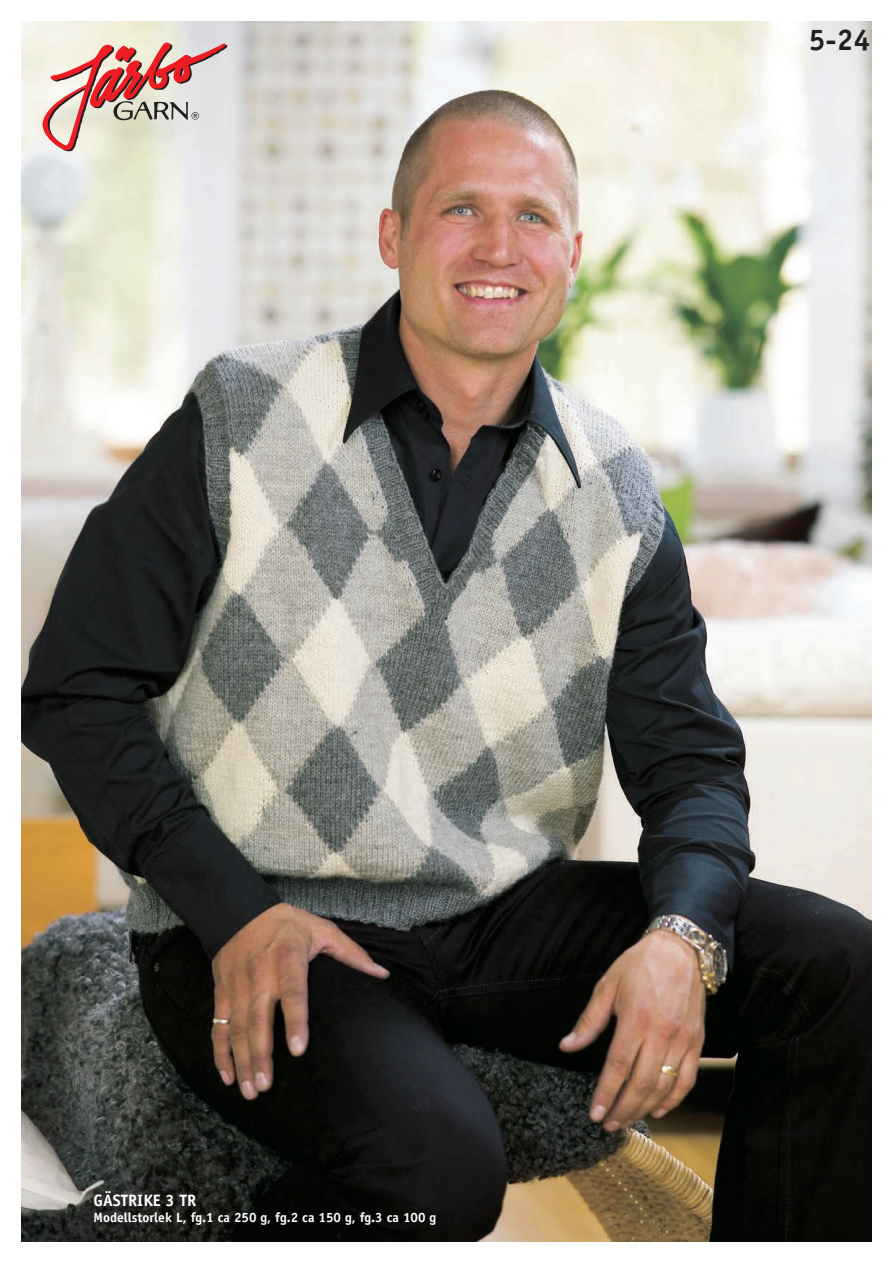
<style>
.page{position:relative;width:893px;height:1263px;background:#fff}
.page>*{position:absolute;margin:0;border:0;box-sizing:border-box;transform-origin:0 0}
.t1{font:700 30px "Officina Sans";color:#231f20}
.t2{font:700 16.5px "Officina Sans";color:#fff}
.t3{font:700 13.5px "Officina Sans";color:#fff}
</style>
<div class="page">
<img style="left:21px;top:21px;width:851px;height:1221px">
<svg style="left:43px;top:43px;width:184px;height:108px;background:#d8b3ac"></svg>
<h1 class="t1" style="left:809px;top:21px;width:63px">5-24</h1>
<p class="t2" style="left:94px;top:1190px;width:104px">GÄSTRIKE 3 TR</p>
<p class="t3" style="left:94px;top:1209px;width:344px">Modellstorlek L, fg.1 ca 250 g, fg.2 ca 150 g, fg.3 ca 100 g</p>
</div>
